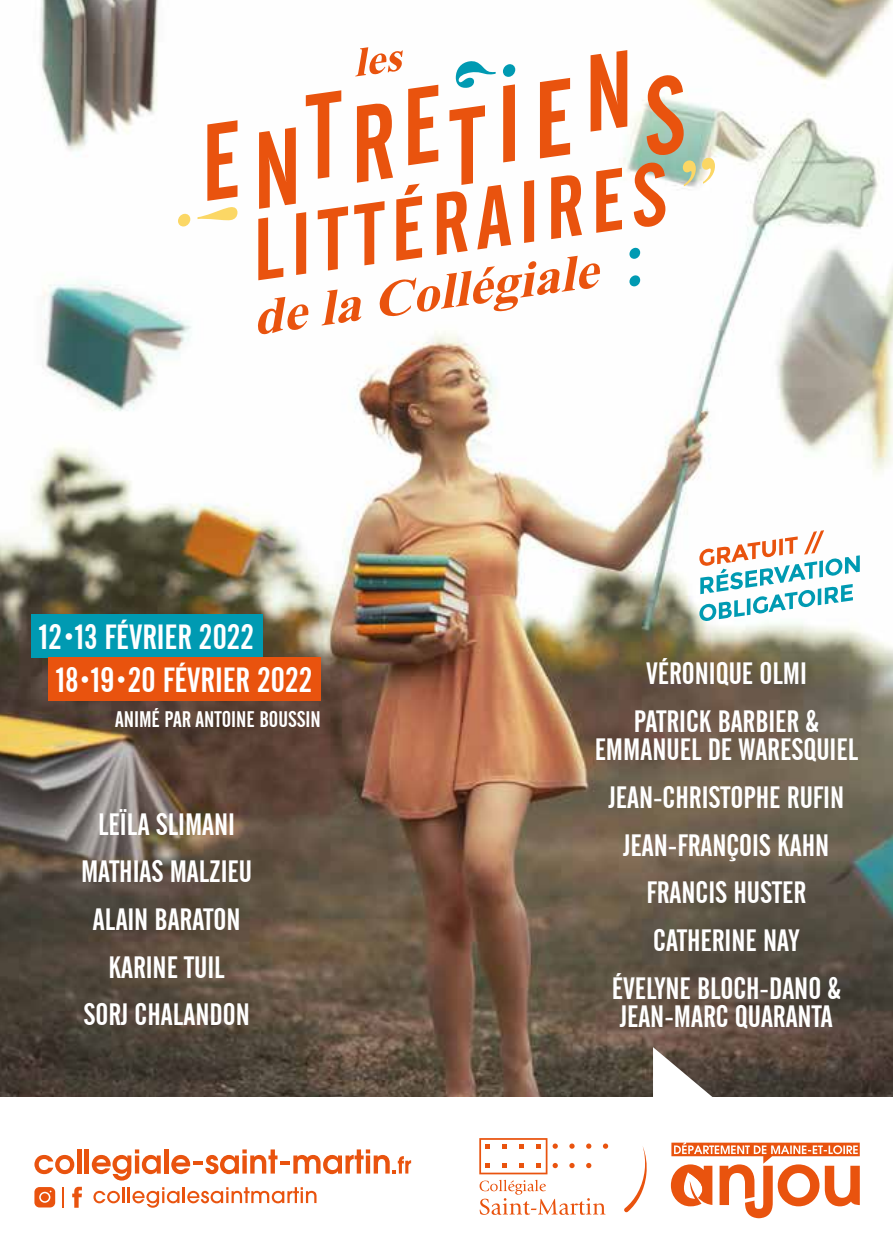
<style>
.page{position:relative;width:893px;height:1259px;background:#fff}
.page>*{position:absolute;margin:0;border:0;box-sizing:border-box;transform-origin:0 0}
.t1{font:34.8px/42.9px "Alternate Gothic No 2 BT";color:#fff}
.t2{font:30.6px/47.7px "Alternate Gothic No 2 BT";color:#fff;text-align:center}
.t3{font:22.5px "Alternate Gothic No 2 BT";color:#fff}
.s1{font-size:22.2px}
</style>
<div class="page">
<img style="left:0;top:0;width:893px;height:1097px">
<svg style="left:653px;top:1047px;width:61px;height:50px"></svg>
<svg style="left:479px;top:1138px;width:129px;height:76px"></svg>
<svg style="left:671px;top:1142px;width:189px;height:76px"></svg>
<svg style="left:624px;top:1146px;width:23px;height:66px"></svg>
<svg style="left:702px;top:157px;width:13px;height:27px"></svg>
<svg style="left:258px;top:149px;width:407px;height:133px"></svg>
<svg style="left:408px;top:85px;width:30px;height:80px"></svg>
<svg style="left:259px;top:127px;width:37px;height:82px"></svg>
<svg style="left:591px;top:50px;width:36px;height:82px"></svg>
<svg style="left:647px;top:73px;width:49px;height:114px"></svg>
<svg style="left:306px;top:90px;width:35px;height:90px"></svg>
<svg style="left:357px;top:101px;width:36px;height:82px"></svg>
<svg style="left:540px;top:78px;width:30px;height:80px"></svg>
<svg style="left:178px;top:120px;width:59px;height:107px"></svg>
<svg style="left:449px;top:55px;width:66px;height:132px"></svg>
<svg style="left:254px;top:251px;width:350px;height:95px"></svg>
<svg style="left:355px;top:42px;width:50px;height:35px"></svg>
<svg style="left:629px;top:247px;width:11px;height:40px"></svg>
<div style="left:31px;top:614px;width:232px;height:43px;background:#009ab2"></div>
<div style="left:48px;top:657px;width:273px;height:43px;background:#e9530e"></div>
<svg style="left:699px;top:530px;width:161px;height:92px"></svg>
<svg style="left:34px;top:1155px;width:40px;height:19px"></svg>
<hr style="left:77px;top:1149px;width:4px;height:24px;background:#e9530e">
<hr style="left:85px;top:1149px;width:4px;height:24px;background:#e9530e">
<svg style="left:92px;top:1149px;width:69px;height:31px"></svg>
<div style="left:164px;top:1149px;width:5px;height:24px;background:#e9530e"></div>
<svg style="left:171px;top:1155px;width:19px;height:19px"></svg>
<hr style="left:193px;top:1161px;width:10px;height:4px;background:#e9530e">
<svg style="left:205px;top:1149px;width:206px;height:25px"></svg>
<svg style="left:72px;top:1186px;width:10px;height:21px"></svg>
<svg style="left:63px;top:1187px;width:1px;height:20px"></svg>
<svg style="left:93px;top:1190px;width:27px;height:13px"></svg>
<hr style="left:122px;top:1187px;width:3px;height:16px;background:#e9530e">
<svg style="left:128px;top:1187px;width:188px;height:20px"></svg>
<div style="left:34px;top:1187px;width:21px;height:20px;background:#e9530e;border-radius:5px"></div>
<svg style="left:39px;top:1190px;width:12px;height:12px"></svg>
<p class="t1" style="left:57px;top:616px;width:258px;text-indent:-17px">12<span class="s1">•</span>13 FÉVRIER 2022<br>18<span class="s1">•</span>19<span class="s1">•</span>20 FÉVRIER 2022</p>
<p class="t3" style="left:115px;top:707px;width:207px">ANIMÉ PAR ANTOINE BOUSSIN</p>
<p class="t2" style="left:81px;top:800px;width:173px">LEÏLA SLIMANI<br>MATHIAS MALZIEU<br>ALAIN BARATON<br>KARINE TUIL<br>SORJ CHALANDON</p>
<p class="t2" style="left:634px;top:650px;width:187px">VÉRONIQUE OLMI<br>PATRICK BARBIER &amp;</p>
<p class="t2" style="left:595px;top:726px;width:265px">EMMANUEL DE WARESQUIEL<br>JEAN-CHRISTOPHE RUFIN<br>JEAN-FRANÇOIS KAHN<br>FRANCIS HUSTER<br>CATHERINE NAY<br>ÉVELYNE BLOCH-DANO &amp;</p>
<p class="t2" style="left:620px;top:993px;width:214px">JEAN-MARC QUARANTA</p>
</div>
